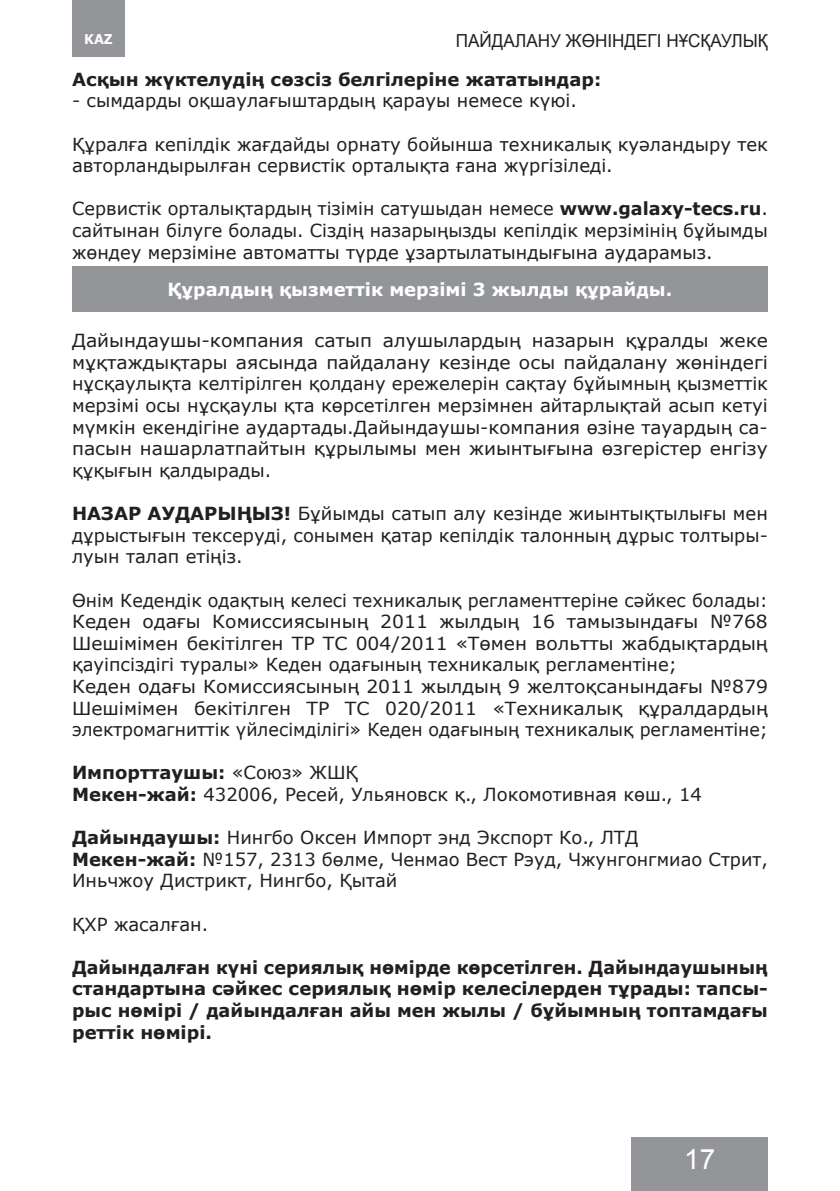
<style>
.page{position:relative;width:840px;height:1191px;background:#fff}
.page>*{position:absolute;margin:0;border:0;box-sizing:border-box;transform-origin:0 0}
.t1{font:28px "Arial";color:#fff}
.Текст{font:18px/21.6px "Verdana";color:#231f20;text-align:justify}
.Текст-2{font:18px/21.6px "Verdana";color:#231f20;text-align:justify;scale:1.04 1}
.Текст-3{font:700 18px/21.6px "Verdana";color:#231f20;text-align:justify}
.Текст-4{font:700 18px "Verdana";color:#fff}
.t2{font:18px "Arial";color:#231f20;scale:.95 1}
.t3{font:700 13.6px "Verdana";color:#fff;scale:.95 1}
.s1{font-weight:700}
.s2{font-weight:400}
</style>
<div class="page">
<div style="left:72px;top:0;width:53px;height:57px;background:#939598"></div>
<div style="left:631px;top:1137px;width:136px;height:54px;background:#939598"></div>
<div style="left:72px;top:267px;width:695px;height:45px;background:#939598"></div>
<p class="t2" style="left:455px;top:29px;width:330px">ПАЙДАЛАНУ ЖӨНІНДЕГІ НҰСҚАУЛЫҚ</p>
<p class="Текст-3" style="left:72px;top:68px;width:530px">Асқын жүктелудің сөзсіз белгілеріне жататындар:</p>
<p class="Текст" style="left:72px;top:90px;width:506px">- сымдарды оқшаулағыштардың қарауы немесе күюі.</p>
<p class="Текст" style="left:72px;top:133px;width:697px">Құралға кепілдік жағдайды орнату бойынша техникалық куәландыру тек авторландырылған сервистік орталықта ғана жүргізіледі.</p>
<p class="Текст" style="left:72px;top:198px;width:697px">Сервистік орталықтардың тізімін сатушыдан немесе <span class="s1">www.galaxy-tecs.ru</span>. сайтынан білуге болады. Сіздің назарыңызды кепілдік мерзімінің бұйымды жөндеу мерзіміне автоматты түрде ұзартылатындығына аударамыз.</p>
<p class="Текст-4" style="left:167px;top:277px;width:506px">Құралдың қызметтік мерзімі 3 жылды құрайды.</p>
<p class="Текст-2" style="left:72px;top:330px;width:670px">Дайындаушы-компания сатып алушылардың назарын құралды жеке мұқтаждықтары аясында пайдалану кезінде осы пайдалану жөніндегі нұсқаулықта келтірілген қолдану ережелерін сақтау бұйымның қызметтік мерзімі осы нұсқаулы қта көрсетілген мерзімнен айтарлықтай асып кетуі мүмкін екендігіне аудартады.Дайындаушы-компания өзіне тауардың са&shy;пасын нашарлатпайтын құрылымы мен жиынтығына өзгерістер енгізу құқығын қалдырады.</p>
<p class="Текст" style="left:72px;top:502px;width:697px"><span class="s1">НАЗАР АУДАРЫҢЫЗ!</span> Бұйымды сатып алу кезінде жиынтықтылығы мен дұрыстығын тексеруді, сонымен қатар кепілдік талонның дұрыс толтыры&shy;луын талап етіңіз.</p>
<p class="Текст" style="left:72px;top:589px;width:697px">Өнім Кедендік одақтың келесі техникалық регламенттеріне сәйкес болады:</p>
<p class="Текст-2" style="left:72px;top:610px;width:670px">Кеден одағы Комиссиясының 2011 жылдың 16 тамызындағы №768<br>Шешімімен бекітілген ТР ТС 004/2011 «Төмен вольтты жабдықтардың қауіпсіздігі туралы» Кеден одағының техникалық регламентіне;</p>
<p class="Текст-2" style="left:72px;top:675px;width:670px">Кеден одағы Комиссиясының 2011 жылдың 9 желтоқсанындағы №879<br>Шешімімен бекітілген ТР ТС 020/2011 «Техникалық құралдардың электромагниттік үйлесімділігі» Кеден одағының техникалық регламентіне;</p>
<p class="Текст-3" style="left:72px;top:761px;width:287px">Импорттаушы: <span class="s2">«Союз» ЖШҚ</span></p>
<p class="Текст" style="left:72px;top:783px;width:631px"><span class="s1">Мекен-жай:</span> 432006, Ресей, Ульяновск қ., Локомотивная көш., 14</p>
<p class="Текст" style="left:72px;top:826px;width:567px"><span class="s1">Дайындаушы:</span> Нингбо Оксен Импорт энд Экспорт Ко., ЛТД</p>
<p class="Текст" style="left:72px;top:848px;width:697px"><span class="s1">Мекен-жай:</span> №157, 2313 бөлме, Ченмао Вест Рэуд, Чжунгонгмиао Стрит,</p>
<p class="Текст" style="left:72px;top:870px;width:326px">Иньчжоу Дистрикт, Нингбо, Қытай</p>
<p class="Текст" style="left:72px;top:913px;width:138px">ҚХР жасалған.</p>
<p class="Текст-3" style="left:72px;top:956px;width:697px">Дайындалған күні сериялық нөмірде көрсетілген. Дайындаушының стандартына сәйкес сериялық нөмір келесілерден тұрады: тапсы&shy;рыс нөмірі / дайындалған айы мен жылы / бұйымның топтамдағы реттік нөмірі.</p>
<p class="t3" style="left:84px;top:30px;width:32px">KAZ</p>
<h1 class="t1" style="left:683px;top:1141px;width:33px">17</h1>
</div>
